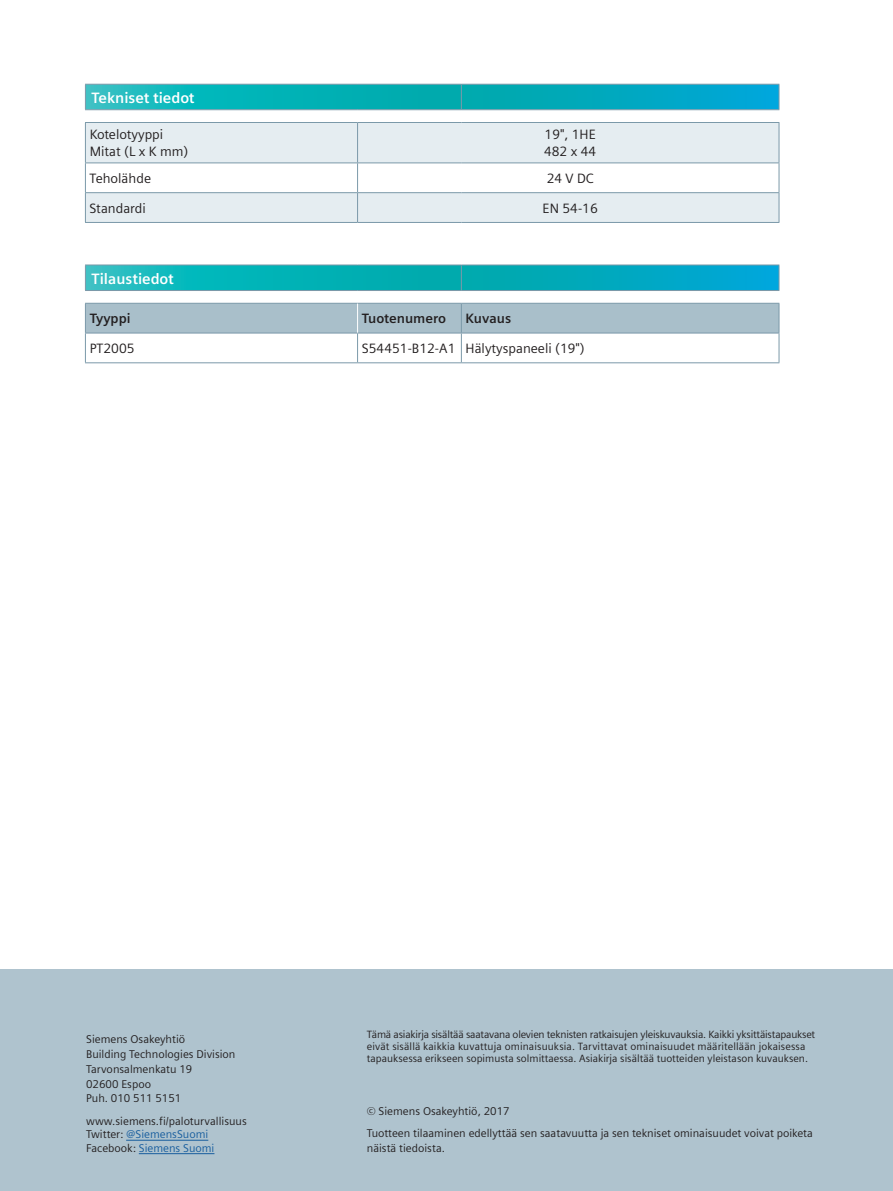
<style>
.page{position:relative;width:893px;height:1191px;background:#fff}
.page>*{position:absolute;margin:0;border:0;box-sizing:border-box;transform-origin:0 0}
.t1{font:700 15px "Siemens Sans OT";color:#fff}
.t2{font:13.5px/17px "Siemens Sans OT";color:#231f20}
.t3{font:700 13.5px "Siemens Sans OT";color:#231f20}
.t4{font:11.25px/14.9px "Siemens Sans OT";color:#231f20}
.t5{font:10.5px/12px "Siemens Sans OT";color:#231f20}
.s1{color:#175d9e}
</style>
<div class="page">
<svg style="left:85px;top:110px;width:694px;height:193px"></svg>
<svg style="left:86px;top:123px;width:693px;height:99px;fill:#e5edf1"></svg>
<hr style="left:779px;top:123px;width:1px;height:39px;background:#7b99a9">
<svg style="left:779px;top:163px;width:1px;height:59px"></svg>
<svg style="left:85px;top:84px;width:695px;height:26px;background:#09aebb"></svg>
<hr style="left:85px;top:109px;width:273px;height:1px;background:#7b99a9">
<hr style="left:358px;top:109px;width:103px;height:1px;background:#7b99a9">
<hr style="left:461px;top:109px;width:318px;height:1px;background:#7b99a9">
<hr style="left:85px;top:122px;width:273px;height:1px;background:#7b99a9">
<hr style="left:85px;top:123px;width:1px;height:39px;background:#7b99a9">
<hr style="left:358px;top:122px;width:103px;height:1px;background:#7b99a9">
<hr style="left:357px;top:123px;width:1px;height:39px;background:#7b99a9">
<hr style="left:461px;top:122px;width:318px;height:1px;background:#7b99a9">
<hr style="left:85px;top:162px;width:273px;height:1px;background:#7b99a9">
<hr style="left:358px;top:162px;width:103px;height:1px;background:#7b99a9">
<hr style="left:461px;top:162px;width:318px;height:1px;background:#7b99a9">
<hr style="left:85px;top:192px;width:273px;height:1px;background:#7b99a9">
<svg style="left:85px;top:163px;width:1px;height:59px"></svg>
<hr style="left:358px;top:192px;width:103px;height:1px;background:#7b99a9">
<svg style="left:357px;top:163px;width:1px;height:59px"></svg>
<hr style="left:461px;top:192px;width:318px;height:1px;background:#7b99a9">
<hr style="left:85px;top:222px;width:273px;height:1px;background:#7b99a9">
<hr style="left:358px;top:222px;width:103px;height:1px;background:#7b99a9">
<hr style="left:461px;top:222px;width:318px;height:1px;background:#7b99a9">
<svg style="left:85px;top:265px;width:695px;height:25px;background:#07aebb"></svg>
<hr style="left:85px;top:290px;width:273px;height:1px;background:#7b99a9">
<hr style="left:358px;top:290px;width:103px;height:1px;background:#7b99a9">
<hr style="left:461px;top:290px;width:318px;height:1px;background:#7b99a9">
<hr style="left:85px;top:362px;width:273px;height:1px;background:#7b99a9">
<hr style="left:358px;top:362px;width:103px;height:1px;background:#7b99a9">
<hr style="left:461px;top:362px;width:318px;height:1px;background:#7b99a9">
<svg style="left:85px;top:303px;width:695px;height:59px"></svg>
<div style="left:0;top:969px;width:893px;height:222px;background:#afc3ce"></div>
<hr style="left:126px;top:1139px;width:82px;height:1px;background:#175d9e">
<hr style="left:139px;top:1153px;width:75px;height:1px;background:#175d9e">
<h1 class="t1" style="left:91px;top:89px;width:105px">Tekniset tiedot</h1>
<p class="t2" style="left:90px;top:126px;width:100px">Kotelotyyppi<br>Mitat (L x K mm)</p>
<p class="t2" style="left:544px;top:126px;width:54px">19", 1HE<br>482 x 44</p>
<p class="t2" style="left:90px;top:170px;width:63px">Teholähde</p>
<p class="t2" style="left:547px;top:170px;width:49px">24 V DC</p>
<p class="t2" style="left:90px;top:200px;width:58px">Standardi</p>
<p class="t2" style="left:543px;top:200px;width:57px">EN 54-16</p>
<h1 class="t1" style="left:91px;top:270px;width:84px">Tilaustiedot</h1>
<p class="t3" style="left:90px;top:311px;width:42px">Tyyppi</p>
<p class="t3" style="left:362px;top:311px;width:86px">Tuotenumero</p>
<p class="t3" style="left:466px;top:311px;width:47px">Kuvaus</p>
<p class="t2" style="left:90px;top:340px;width:46px">PT2005</p>
<p class="t2" style="left:362px;top:340px;width:225px">S54451-B12-A1 Hälytyspaneeli (19")</p>
<p class="t5" style="left:367px;top:1029px;width:450px">Tämä asiakirja sisältää saatavana olevien teknisten ratkaisujen yleiskuvauksia. Kaikki yksittäistapaukset eivät sisällä kaikkia kuvattuja ominaisuuksia. Tarvittavat ominaisuudet määritellään jokaisessa tapauksessa erikseen sopimusta solmittaessa. Asiakirja sisältää tuotteiden yleistason kuvauksen.</p>
<p class="t4" style="left:86px;top:1031px;width:151px">Siemens Osakeyhtiö<br>Building Technologies Division<br>Tarvonsalmenkatu 19<br>02600 Espoo<br>Puh. 010 511 5151</p>
<p class="t4" style="left:86px;top:1114px;width:162px;line-height:13.5px">www.siemens.fi/paloturvallisuus<br>Twitter: <span class="s1">@SiemensSuomi<br></span>Facebook: <span class="s1">Siemens Suomi</span></p>
<p class="t4" style="left:367px;top:1099px;width:448px;line-height:22.4px">© Siemens Osakeyhtiö, 2017<br>Tuotteen tilaaminen edellyttää sen saatavuutta ja sen tekniset ominaisuudet voivat poiketa</p>
<p class="t4" style="left:367px;top:1140px;width:80px">näistä tiedoista.</p>
</div>
